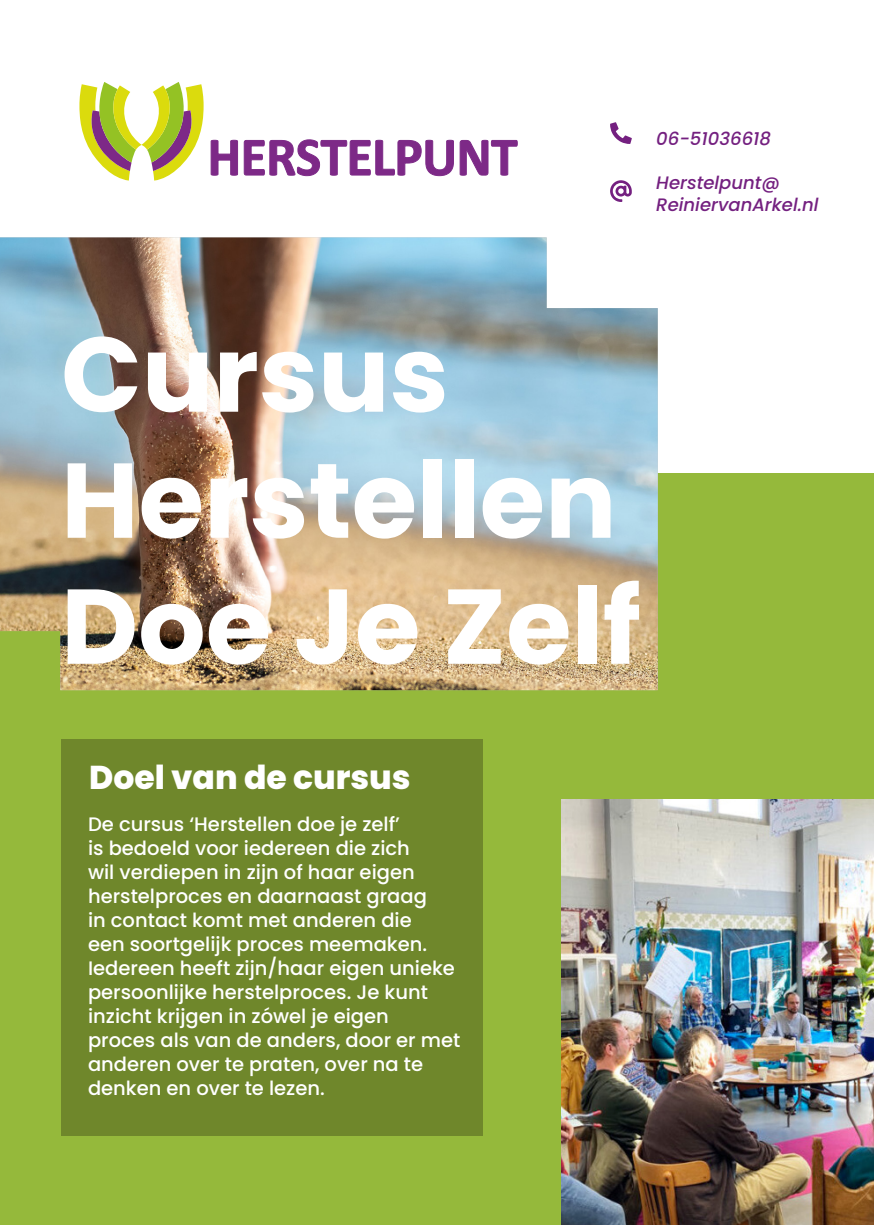
<style>
.page{position:relative;width:874px;height:1225px;background:#fff}
.page>*{position:absolute;margin:0;border:0;box-sizing:border-box;transform-origin:0 0}
.t1{font:700 106px/126px "Poppins";color:#fff}
.Body_Text{font:800 33px "Poppins";color:#fff}
.Body_Text-2{font:500 19.6px/24px "Poppins";color:#fff}
.t2{font:italic 500 18px/21.6px "Poppins";color:#742080}
</style>
<div class="page">
<div style="left:0;top:473px;width:873px;height:752px;background:#95b93b"></div>
<div style="left:61px;top:739px;width:421px;height:397px;background:#6f872b"></div>
<img style="left:0;top:237px;width:657px;height:453px">
<img style="left:561px;top:799px;width:312px;height:426px">
<svg style="left:610px;top:180px;width:21px;height:22px"></svg>
<svg style="left:610px;top:122px;width:21px;height:22px"></svg>
<svg style="left:79px;top:82px;width:124px;height:99px"></svg>
<svg style="left:211px;top:140px;width:27px;height:35px"></svg>
<svg style="left:244px;top:140px;width:209px;height:36px"></svg>
<svg style="left:459px;top:140px;width:58px;height:35px"></svg>
<p class="t2" style="left:656px;top:128px;width:116px">06-51036618</p>
<p class="t2" style="left:656px;top:172px;width:164px">Herstelpunt@<br>ReiniervanArkel.nl</p>
<p class="t1" style="left:61px;top:312px;width:581px">Cursus<br>Herstellen<br>Doe Je Zelf</p>
<p class="Body_Text" style="left:89px;top:758px;width:323px">Doel van de cursus</p>
<p class="Body_Text-2" style="left:88px;top:812px;width:374px">De cursus ‘Herstellen doe je zelf’<br>is bedoeld voor iedereen die zich<br>wil verdiepen in zijn of haar eigen herstelproces en daarnaast graag<br>in contact komt met anderen die<br>een soortgelijk proces meemaken.<br>Iedereen heeft zijn/haar eigen unieke persoonlijke herstelproces. Je kunt inzicht krijgen in zówel je eigen proces als van de anders, door er met anderen over te praten, over na te denken en over te lezen.</p>
</div>
